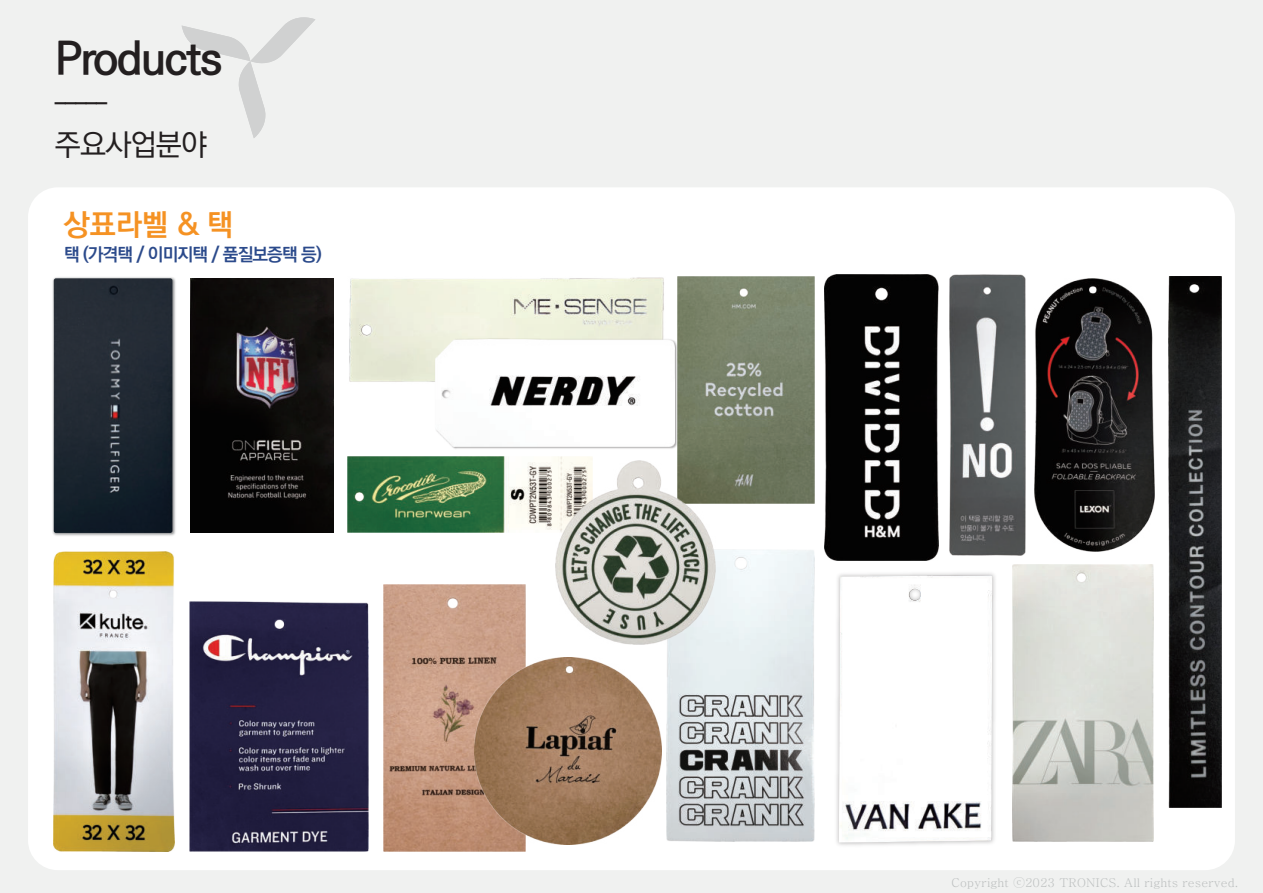
<style>
.page{position:relative;width:1263px;height:893px;background:#f0f1f0}
.page>*{position:absolute;margin:0;border:0;box-sizing:border-box;transform-origin:0 0}
.t1{font:700 45px "Ko Pub World Dotum";letter-spacing:-.03em;color:#231f20}
.t2{font:700 30px "Ko Pub World Dotum";color:#f59223}
.t3{font:500 30px "Ko Pub World Dotum";letter-spacing:-.03em;color:#231f20}
.t4{font:700 22.5px "Ko Pub World Dotum";color:#231f20}
.t5{font:700 18px "Ko Pub World Dotum";letter-spacing:-.05em;color:#2b4a8b}
.t6{font:500 12px "Adobe Myungjo Std";color:#bbbebe}
</style>
<div class="page">
<div style="left:28px;top:187px;width:1207px;height:683px;background:#fff;border-radius:30px"></div>
<img style="left:52px;top:277px;width:124px;height:259px">
<img style="left:54px;top:278px;width:118px;height:255px">
<img style="left:190px;top:278px;width:144px;height:255px">
<img style="left:1035px;top:278px;width:119px;height:273px">
<img style="left:53px;top:551px;width:122px;height:300px">
<img style="left:190px;top:601px;width:178px;height:250px">
<img style="left:949px;top:274px;width:76px;height:282px">
<img style="left:1168px;top:276px;width:53px;height:532px">
<img style="left:677px;top:276px;width:137px;height:227px">
<img style="left:384px;top:585px;width:141px;height:266px">
<img style="left:347px;top:457px;width:246px;height:75px">
<img style="left:825px;top:274px;width:114px;height:285px">
<img style="left:1013px;top:565px;width:140px;height:277px">
<img style="left:666px;top:550px;width:148px;height:292px">
<img style="left:349px;top:277px;width:315px;height:105px">
<img style="left:475px;top:657px;width:187px;height:187px">
<img style="left:831px;top:559px;width:182px;height:287px">
<img style="left:839px;top:575px;width:153px;height:268px">
<img style="left:434px;top:337px;width:244px;height:113px">
<img style="left:436px;top:339px;width:239px;height:107px">
<img style="left:556px;top:461px;width:160px;height:183px">
<svg style="left:182px;top:17px;width:133px;height:121px"></svg>
<h1 class="t1" style="left:55px;top:26px;width:170px">Products</h1>
<h3 class="t4" style="left:55px;top:83px;width:54px">_____</h3>
<h2 class="t3" style="left:55px;top:123px;width:154px">주요사업분야</h2>
<h2 class="t2" style="left:64px;top:203px;width:171px">상표라벨 &amp; 택</h2>
<h3 class="t5" style="left:64px;top:241px;width:259px">택 (가격택 / 이미지택 / 품질보증택 등)</h3>
<p class="t6" style="left:951px;top:876px;width:288px">Copyright ⓒ2023 TRONICS. All rights reserved.</p>
</div>
